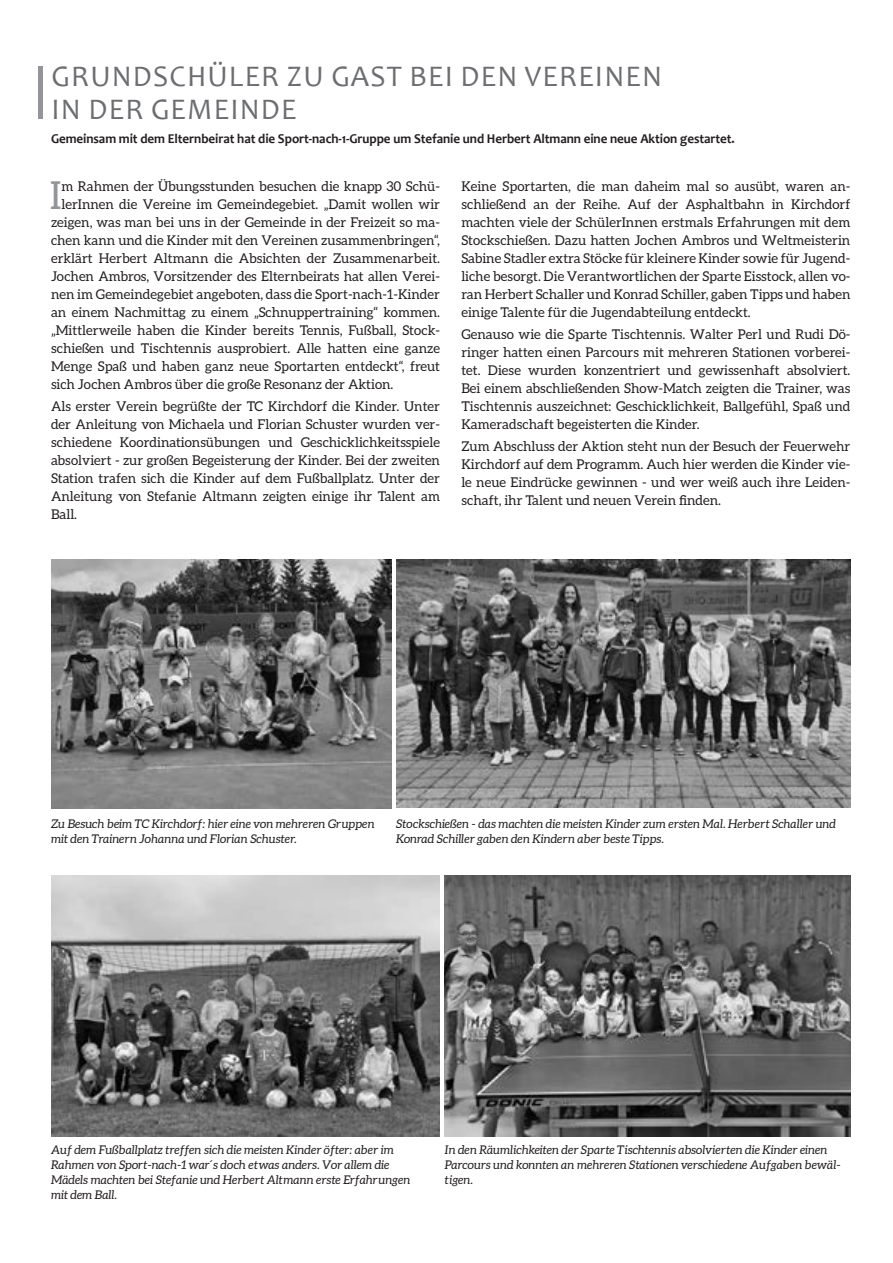
<style>
.page{position:relative;width:893px;height:1263px;background:#fff}
.page>*{position:absolute;margin:0;border:0;box-sizing:border-box;transform-origin:0 0}
.t1{font:38.55px "Aleo";color:#939598}
.t2{font:30px/33px "Candara";letter-spacing:.04em;color:#6c6d70}
.t3{font:13.5px/18px "Aleo";color:#231f20;text-align:justify}
.t4{font:700 13.5px "Candara";letter-spacing:-.005em;color:#231f20}
.t5{font:italic 12px/15px "Aleo";color:#231f20}
</style>
<div class="page">
<div style="left:38px;top:66px;width:5px;height:53px;background:#939598"></div>
<img style="left:51px;top:560px;width:340px;height:249px">
<img style="left:51px;top:876px;width:389px;height:261px">
<img style="left:396px;top:560px;width:454px;height:248px">
<img style="left:445px;top:876px;width:405px;height:261px">
<h2 class="t2" style="left:52px;top:59px;width:612px">GRUNDSCHÜLER ZU GAST BEI DEN VEREINEN<br>IN DER GEMEINDE</h2>
<p class="t4" style="left:51px;top:131px;width:685px">Gemeinsam mit dem Elternbeirat hat die Sport-nach-1-Gruppe um Stefanie und Herbert Altmann eine neue Aktion gestartet.</p>
<h1 class="t1" style="left:50px;top:174px;width:13px">I</h1>
<p class="t3" style="left:62px;top:177px;width:380px">m Rahmen der Übungsstunden besuchen die knapp 30 Schü-</p>
<p class="t3" style="left:62px;top:195px;width:380px">lerInnen die Vereine im Gemeindegebiet. „Damit wollen wir</p>
<p class="t3" style="left:51px;top:213px;width:391px">zeigen, was man bei uns in der Gemeinde in der Freizeit so ma-</p>
<p class="t3" style="left:51px;top:231px;width:391px">chen kann und die Kinder mit den Vereinen zusammenbringen“,</p>
<p class="t3" style="left:51px;top:249px;width:391px">erklärt Herbert Altmann die Absichten der Zusammenarbeit.</p>
<p class="t3" style="left:51px;top:267px;width:391px">Jochen Ambros, Vorsitzender des Elternbeirats hat allen Verei-</p>
<p class="t3" style="left:51px;top:285px;width:390px">nen im Gemeindegebiet angeboten, dass die Sport-nach-1-Kinder</p>
<p class="t3" style="left:51px;top:303px;width:391px">an einem Nachmittag zu einem „Schnuppertraining“ kommen.</p>
<p class="t3" style="left:51px;top:321px;width:391px">„Mittlerweile haben die Kinder bereits Tennis, Fußball, Stock-</p>
<p class="t3" style="left:51px;top:339px;width:391px">schießen und Tischtennis ausprobiert. Alle hatten eine ganze</p>
<p class="t3" style="left:51px;top:357px;width:391px">Menge Spaß und haben ganz neue Sportarten entdeckt“, freut</p>
<p class="t3" style="left:51px;top:375px;width:344px">sich Jochen Ambros über die große Resonanz der Aktion.</p>
<p class="t3" style="left:51px;top:397px;width:391px">Als erster Verein begrüßte der TC Kirchdorf die Kinder. Unter der Anleitung von Michaela und Florian Schuster wurden ver&shy;schiedene Koordinationsübungen und Geschicklichkeitsspiele absolviert - zur großen Begeisterung der Kinder. Bei der zweiten Station trafen sich die Kinder auf dem Fußballplatz. Unter der Anleitung von Stefanie Altmann zeigten einige ihr Talent am Ball.</p>
<p class="t3" style="left:461px;top:177px;width:391px">Keine Sportarten, die man daheim mal so ausübt, waren an&shy;schließend an der Reihe. Auf der Asphaltbahn in Kirchdorf machten viele der SchülerInnen erstmals Erfahrungen mit dem Stockschießen. Dazu hatten Jochen Ambros und Weltmeisterin Sabine Stadler extra Stöcke für kleinere Kinder sowie für Jugend&shy;liche besorgt. Die Verantwortlichen der Sparte Eisstock, allen vo&shy;ran Herbert Schaller und Konrad Schiller, gaben Tipps und haben einige Talente für die Jugendabteilung entdeckt.</p>
<p class="t3" style="left:461px;top:325px;width:391px">Genauso wie die Sparte Tischtennis. Walter Perl und Rudi Dö&shy;ringer hatten einen Parcours mit mehreren Stationen vorberei&shy;tet. Diese wurden konzentriert und gewissenhaft absolviert.<br>Bei einem abschließenden Show-Match zeigten die Trainer, was Tischtennis auszeichnet: Geschicklichkeit, Ballgefühl, Spaß und Kameradschaft begeisterten die Kinder.</p>
<p class="t3" style="left:461px;top:437px;width:391px">Zum Abschluss der Aktion steht nun der Besuch der Feuerwehr Kirchdorf auf dem Programm. Auch hier werden die Kinder vie&shy;le neue Eindrücke gewinnen - und wer weiß auch ihre Leiden&shy;schaft, ihr Talent und neuen Verein finden.</p>
<p class="t5" style="left:51px;top:816px;width:325px">Zu Besuch beim TC Kirchdorf: hier eine von mehreren Gruppen mit den Trainern Johanna und Florian Schuster.</p>
<p class="t5" style="left:396px;top:816px;width:442px">Stockschießen - das machten die meisten Kinder zum ersten Mal. Herbert Schaller und<br>Konrad Schiller gaben den Kindern aber beste Tipps.</p>
<p class="t5" style="left:51px;top:1142px;width:361px">Auf dem Fußballplatz treffen sich die meisten Kinder öfter: aber im Rahmen von Sport-nach-1 war´s doch etwas anders. Vor allem die Mädels machten bei Stefanie und Herbert Altmann erste Erfahrungen mit dem Ball.</p>
<p class="t5" style="left:445px;top:1142px;width:397px">In den Räumlichkeiten der Sparte Tischtennis absolvierten die Kinder einen<br>Parcours und konnten an mehreren Stationen verschiedene Aufgaben bewäl&shy;tigen.</p>
</div>
